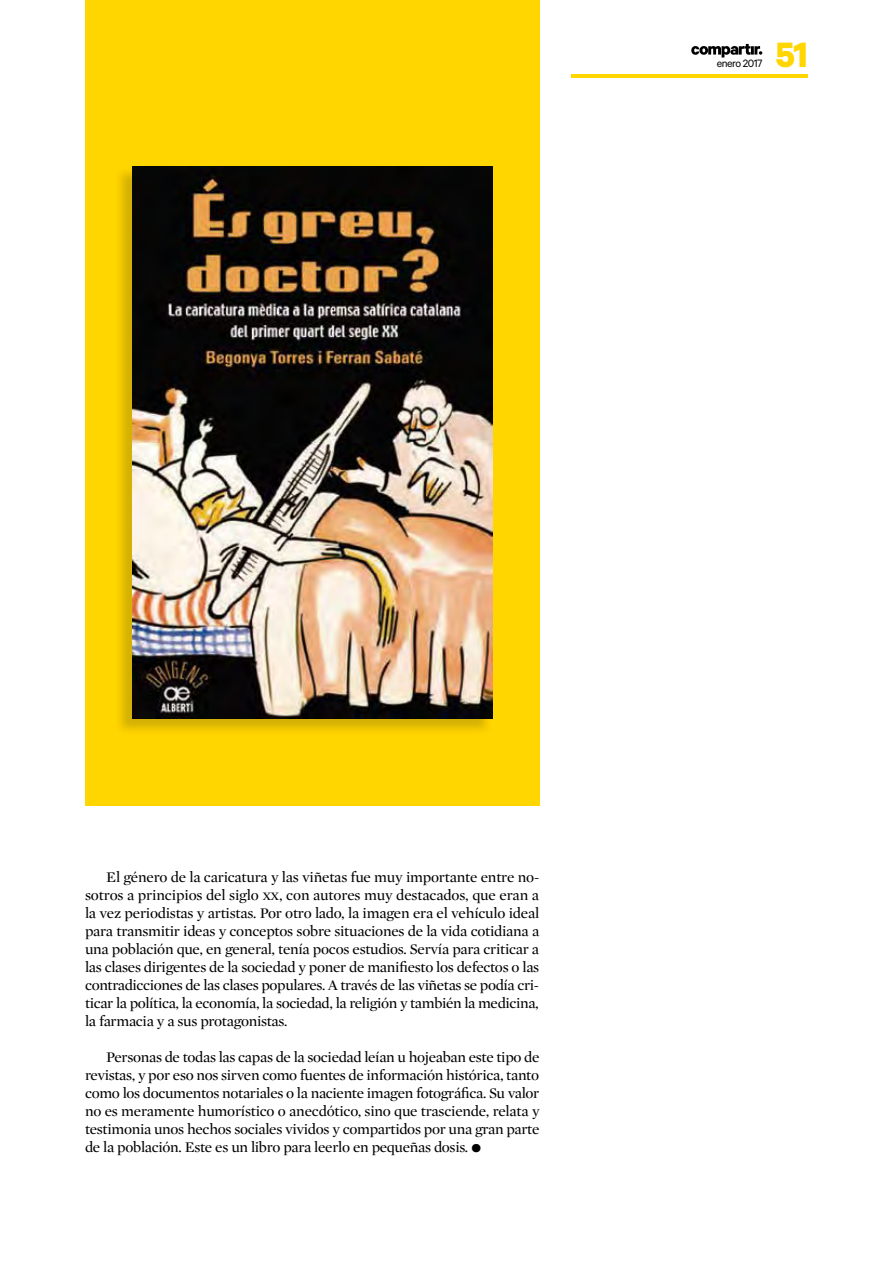
<style>
.page{position:relative;width:893px;height:1263px;background:#fff}
.page>*{position:absolute;margin:0;border:0;box-sizing:border-box;transform-origin:0 0}
.t1{font:700 45px "Calibre";color:#000}
.t2{font:700 39.6px "Calibre";color:#ffd600}
.t3{font:15px/18px "Mercury Display Roman";letter-spacing:-.02em;color:#000;text-align:justify}
.t4{font:12px "Calibre";letter-spacing:-.04em;color:#000}
.s1{font-family:"Mercury Display Roman SC"}
</style>
<div class="page">
<svg style="left:691px;top:44px;width:71px;height:14px"></svg>
<hr style="left:571px;top:74px;width:237px;height:3px;background:#ffd600">
<div style="left:85px;top:0;width:454px;height:806px;background:#ffd600"></div>
<img style="left:120px;top:172px;width:371px;height:558px">
<img style="left:132px;top:167px;width:360px;height:551px">
<p class="t4" style="left:717px;top:56px;width:47px">enero 2017</p>
<h2 class="t2" style="left:776px;top:30px;width:34px">51</h2>
<p class="t3" style="left:85px;top:868px;width:456px;text-indent:21px">El género de la caricatura y las viñetas fue muy importante entre no&shy;sotros a principios del siglo <span class="s1">xx</span>, con autores muy destacados, que eran a la vez periodistas y artistas. Por otro lado, la imagen era el vehículo ideal para transmitir ideas y conceptos sobre situaciones de la vida cotidiana a una población que, en general, tenía pocos estudios. Servía para criticar a las clases dirigentes de la sociedad y poner de manifiesto los defectos o las contradicciones de las clases populares. A través de las viñetas se podía cri&shy;ticar la política, la economía, la sociedad, la religión y también la medicina, la farmacia y a sus protagonistas.</p>
<p class="t3" style="left:85px;top:1048px;width:456px;text-indent:21px">Personas de todas las capas de la sociedad leían u hojeaban este tipo de revistas, y por eso nos sirven como fuentes de información histórica, tanto como los documentos notariales o la naciente imagen fotográfica. Su valor no es meramente humorístico o anecdótico, sino que trasciende, relata y testimonia unos hechos sociales vividos y compartidos por una gran parte de la población. Este es un libro para leerlo en pequeñas dosis.</p>
<h1 class="t1" style="left:471px;top:1110px;width:12px">.</h1>
</div>
